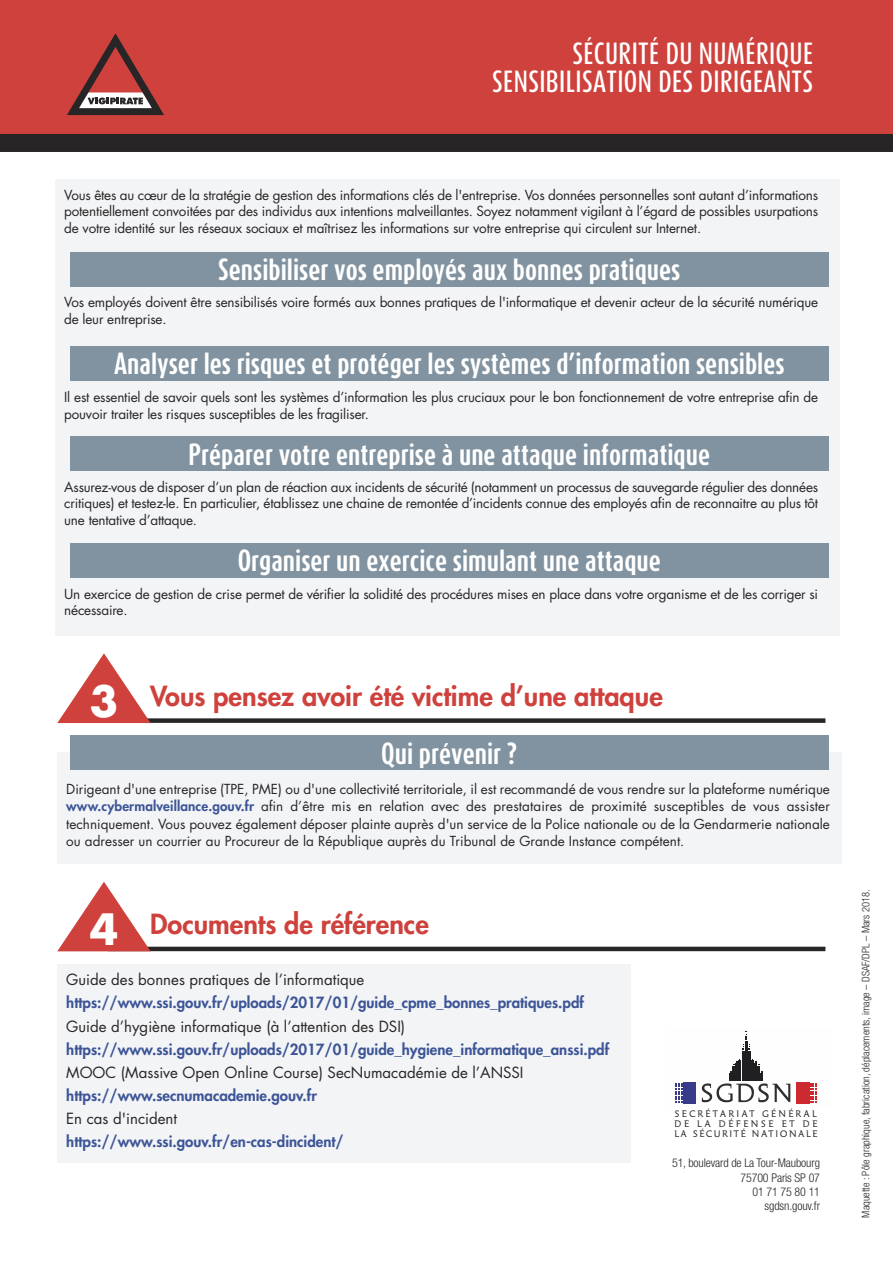
<style>
.page{position:relative;width:893px;height:1263px;background:#fff}
.page>*{position:absolute;margin:0;border:0;box-sizing:border-box;transform-origin:0 0}
.t1{font:800 27px "Futura Std";color:#ce413c}
.t2{font:700 25.5px "Dax Compact";color:#fff}
.t3{font:500 25.5px/28.5px "Dax Compact";letter-spacing:.015em;color:#fff;text-align:right}
.t4{font:800 15px "Futura Std";color:#3d5597}
.t5{font:15px "Futura Std";color:#272526}
.t6{font:13.5px/16.5px "Futura Std";letter-spacing:-.015em;color:#272526;text-align:justify}
.t7{font:300 condensed 12px/14.4px "Helvetica Neue LT Pro";letter-spacing:-.01em;color:#272526;text-align:right}
.t8{font:300 condensed 10.5px "Helvetica Neue LT Pro";color:#272526}
.t9{font:9.6px/9.8px "Marechal Juin Pro";letter-spacing:.235em;color:#2f2d2d;text-align:justify}
.s1{font-family:"Futura";font-weight:700;font-size:42px;color:#fff}
.s2{font-weight:800;color:#3d5597}
</style>
<div class="page">
<svg style="left:0;top:0;width:893px;height:152px;background:#b93d39"></svg>
<svg style="left:67px;top:33px;width:97px;height:82px;background:#a84b48"></svg>
<div style="left:55px;top:180px;width:785px;height:456px;background:#f3f4f6"></div>
<div style="left:70px;top:252px;width:758px;height:34px;background:#8193a0"></div>
<div style="left:70px;top:346px;width:758px;height:34px;background:#8193a0"></div>
<div style="left:70px;top:437px;width:758px;height:34px;background:#8193a0"></div>
<div style="left:70px;top:543px;width:758px;height:34px;background:#8193a0"></div>
<svg style="left:676px;top:1082px;width:20px;height:21px"></svg>
<svg style="left:796px;top:1082px;width:21px;height:21px"></svg>
<svg style="left:702px;top:1031px;width:88px;height:71px"></svg>
<div style="left:108px;top:718px;width:717px;height:5px;background:#272526"></div>
<svg style="left:57px;top:653px;width:94px;height:70px"></svg>
<div style="left:57px;top:752px;width:785px;height:112px;background:#f3f4f6"></div>
<div style="left:70px;top:735px;width:758px;height:34px;background:#8193a0"></div>
<hr style="left:108px;top:947px;width:717px;height:4px;background:#272526">
<svg style="left:57px;top:882px;width:94px;height:69px"></svg>
<div style="left:57px;top:964px;width:574px;height:198px;background:#f3f4f6"></div>
<h2 class="t3" style="left:492px;top:39px;width:322px">SÉCURITÉ DU NUMÉRIQUE<br>SENSIBILISATION DES DIRIGEANTS</h2>
<p class="t6" style="left:64px;top:188px;width:755px">Vous êtes au cœur de la stratégie de gestion des informations clés de l'entreprise. Vos données personnelles sont autant d’informations potentiellement convoitées par des individus aux intentions malveillantes. Soyez notamment vigilant à l’égard de possibles usurpations de votre identité sur les réseaux sociaux et maîtrisez les informations sur votre entreprise qui circulent sur Internet.</p>
<h2 class="t2" style="left:218px;top:253px;width:464px">Sensibiliser vos employés aux bonnes pratiques</h2>
<p class="t6" style="left:64px;top:295px;width:755px">Vos employés doivent être sensibilisés voire formés aux bonnes pratiques de l'informatique et devenir acteur de la sécurité numérique de leur entreprise.</p>
<h2 class="t2" style="left:114px;top:347px;width:672px">Analyser les risques et protéger les systèmes d’information sensibles</h2>
<p class="t6" style="left:64px;top:390px;width:755px">Il est essentiel de savoir quels sont les systèmes d’information les plus cruciaux pour le bon fonctionnement de votre entreprise afin de pouvoir traiter les risques susceptibles de les fragiliser.</p>
<h2 class="t2" style="left:189px;top:438px;width:523px">Préparer votre entreprise à une attaque informatique</h2>
<p class="t6" style="left:64px;top:480px;width:755px">Assurez-vous de disposer d’un plan de réaction aux incidents de sécurité (notamment un processus de sauvegarde régulier des données critiques) et testez-le. En particulier, établissez une chaine de remontée d’incidents connue des employés afin de reconnaitre au plus tôt une tentative d’attaque.</p>
<h2 class="t2" style="left:238px;top:544px;width:425px">Organiser un exercice simulant une attaque</h2>
<p class="t6" style="left:64px;top:587px;width:755px">Un exercice de gestion de crise permet de vérifier la solidité des procédures mises en place dans votre organisme et de les corriger si nécessaire.</p>
<h1 class="t1" style="left:90px;top:683px;width:575px"><span class="s1">3</span> Vous pensez avoir été victime d’une attaque</h1>
<h2 class="t2" style="left:381px;top:737px;width:138px">Qui prévenir ?</h2>
<p class="t6" style="left:66px;top:782px;width:765px;line-height:17.2px">Dirigeant d'une entreprise (TPE, PME) ou d'une collectivité territoriale, il est recommandé de vous rendre sur la plateforme numérique <span class="s2">www.cybermalveillance.gouv.fr</span> afin d’être mis en relation avec des prestataires de proximité susceptibles de vous assister techniquement. Vous pouvez également déposer plainte auprès d'un service de la Police nationale ou de la Gendarmerie nationale ou adresser un courrier au Procureur de la République auprès du Tribunal de Grande Instance compétent.</p>
<h1 class="t1" style="left:90px;top:911px;width:341px"><span class="s1">4</span> Documents de référence</h1>
<p class="t5" style="left:66px;top:973px;width:300px">Guide des bonnes pratiques de l’informatique</p>
<p class="t4" style="left:66px;top:996px;width:519px">https://www.ssi.gouv.fr/uploads/2017/01/guide_cpme_bonnes_pratiques.pdf</p>
<p class="t5" style="left:66px;top:1019px;width:340px">Guide d’hygiène informatique (à l’attention des DSI)</p>
<p class="t4" style="left:66px;top:1042px;width:544px">https://www.ssi.gouv.fr/uploads/2017/01/guide_hygiene_informatique_anssi.pdf</p>
<p class="t5" style="left:66px;top:1065px;width:459px">MOOC (Massive Open Online Course) SecNumacadémie de l’ANSSI</p>
<p class="t4" style="left:66px;top:1088px;width:252px">https://www.secnumacademie.gouv.fr</p>
<p class="t5" style="left:66px;top:1112px;width:112px">En cas d'incident</p>
<p class="t4" style="left:66px;top:1134px;width:279px">https://www.ssi.gouv.fr/en-cas-dincident/</p>
<p class="t9" style="left:674px;top:1110px;width:144px">SECRÉTARIAT GÉNÉRAL DE LA DÉFENSE ET DE LA SÉCURITÉ NATIONALE</p>
<p class="t7" style="left:672px;top:1157px;width:150px">51, boulevard de La Tour-Maubourg<br>75700 Paris SP 07<br>01 71 75 80 11<br>sgdsn.gouv.fr</p>
<p class="t8" style="left:862px;top:1218px;width:330px;rotate:-90deg">Maquette : Pôle graphique, fabrication, déplacements, image – DSAF/DPL – Mars 2018.</p>
</div>
